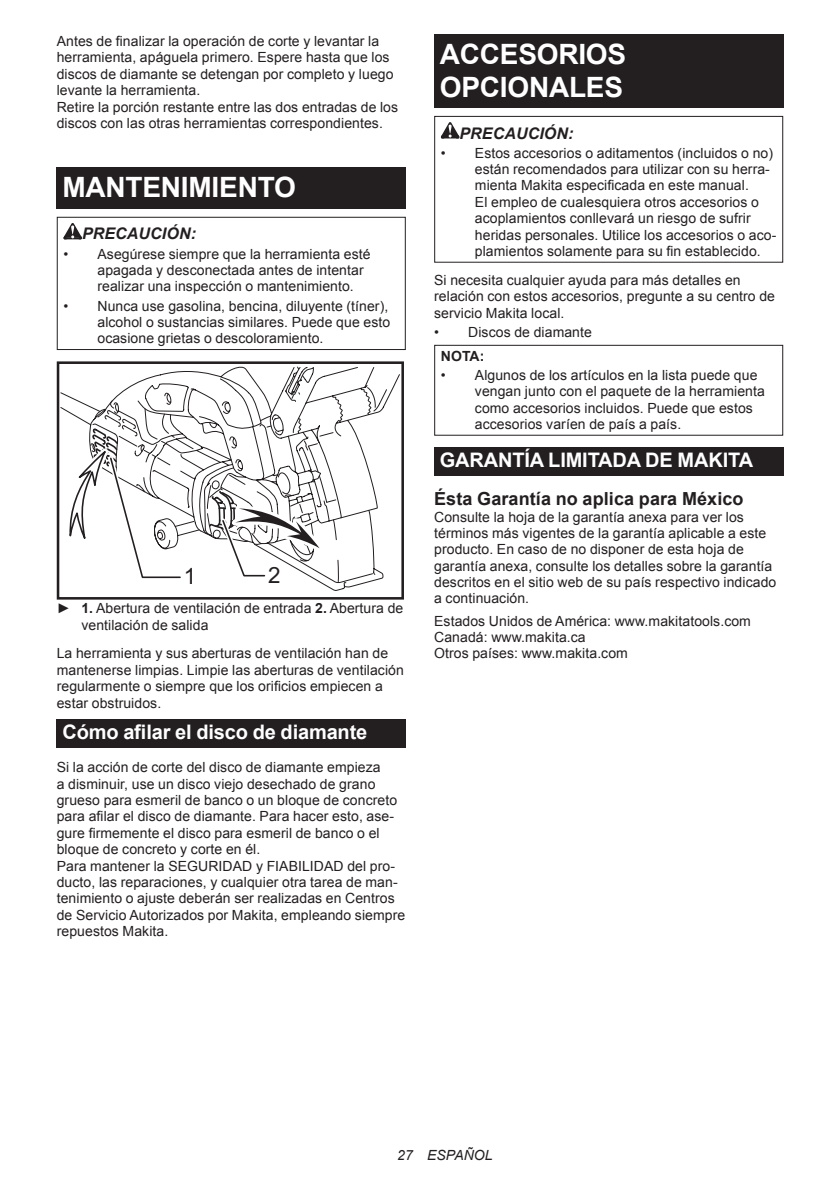
<style>
.page{position:relative;width:840px;height:1191px;background:#fff}
.page>*{position:absolute;margin:0;border:0;box-sizing:border-box;transform-origin:0 0}
.t1{font:700 28px/32.8px "Arial";letter-spacing:-.01em;color:#fff}
.t2{font:22.4px "Arial";color:#231f20}
.t3{font:700 20px "Arial";letter-spacing:-.01em;color:#fff}
.t4{font:700 18px "Arial";letter-spacing:.005em;color:#231f20}
.t5{font:italic 700 16px "Arial";letter-spacing:.005em;color:#231f20}
.t6{font:14px/16.4px "Arial";letter-spacing:.005em;color:#231f20}
.t7{font:italic 14px "Arial";letter-spacing:.005em;color:#231f20}
.t8{font:700 14px "Arial";color:#231f20}
.s1{font-weight:700}
</style>
<div class="page">
<div style="left:57px;top:168px;width:348px;height:41px;background:#231f20"></div>
<svg style="left:63px;top:223px;width:19px;height:16px"></svg>
<div style="left:57px;top:217px;width:348px;height:133px;border:1px solid #231f20"></div>
<svg style="left:61px;top:371px;width:323px;height:219px"></svg>
<svg style="left:66px;top:427px;width:277px;height:164px"></svg>
<div style="left:57px;top:361px;width:347px;height:238px;border:3px solid #231f20"></div>
<svg style="left:69px;top:366px;width:258px;height:216px"></svg>
<div style="left:57px;top:719px;width:348px;height:28px;background:#231f20"></div>
<div style="left:434px;top:34px;width:348px;height:74px;background:#231f20"></div>
<svg style="left:440px;top:122px;width:19px;height:16px"></svg>
<div style="left:434px;top:116px;width:348px;height:147px;border:1px solid #231f20"></div>
<div style="left:434px;top:345px;width:348px;height:91px;border:1px solid #231f20"></div>
<div style="left:434px;top:447px;width:348px;height:28px;background:#231f20"></div>
<p class="t6" style="left:57px;top:33px;width:343px">Antes de finalizar la operación de corte y levantar la herramienta, apáguela primero. Espere hasta que los discos de diamante se detengan por completo y luego levante la herramienta.<br>Retire la porción restante entre las dos entradas de los discos con las otras herramientas correspondientes.</p>
<h1 class="t1" style="left:62px;top:172px;width:235px">MANTENIMIENTO</h1>
<p class="t5" style="left:82px;top:223px;width:115px">PRECAUCIÓN:</p>
<p class="t6" style="left:97px;top:246px;width:274px;text-indent:-34px">• Asegúrese siempre que la herramienta esté apagada y desconectada antes de intentar realizar una inspección o mantenimiento.</p>
<p class="t6" style="left:97px;top:297px;width:294px;text-indent:-34px">• Nunca use gasolina, bencina, diluyente (tíner), alcohol o sustancias similares. Puede que esto ocasione grietas o descoloramiento.</p>
<h2 class="t2" style="left:184px;top:561px;width:14px">1</h2>
<h2 class="t2" style="left:268px;top:560px;width:14px">2</h2>
<p class="t6" style="left:81px;top:600px;width:323px;text-indent:-25px">► <span class="s1">1.</span> Abertura de ventilación de entrada <span class="s1">2.</span> Abertura de ventilación de salida</p>
<p class="t6" style="left:57px;top:645px;width:348px">La herramienta y sus aberturas de ventilación han de mantenerse limpias. Limpie las aberturas de ventilación regularmente o siempre que los orificios empiecen a estar obstruidos.</p>
<h3 class="t3" style="left:62px;top:718px;width:306px">Cómo afilar el disco de diamante</h3>
<p class="t6" style="left:57px;top:759px;width:350px">Si la acción de corte del disco de diamante empieza<br>a disminuir, use un disco viejo desechado de grano grueso para esmeril de banco o un bloque de concreto para afilar el disco de diamante. Para hacer esto, ase&shy;gure firmemente el disco para esmeril de banco o el bloque de concreto y corte en él.<br>Para mantener la SEGURIDAD y FIABILIDAD del pro&shy;ducto, las reparaciones, y cualquier otra tarea de man&shy;tenimiento o ajuste deberán ser realizadas en Centros de Servicio Autorizados por Makita, empleando siempre repuestos Makita.</p>
<h1 class="t1" style="left:439px;top:38px;width:188px">ACCESORIOS<br>OPCIONALES</h1>
<p class="t5" style="left:459px;top:122px;width:115px">PRECAUCIÓN:</p>
<p class="t6" style="left:474px;top:145px;width:303px;text-indent:-34px">• Estos accesorios o aditamentos (incluidos o no) están recomendados para utilizar con su herra&shy;mienta Makita especificada en este manual.<br>El empleo de cualesquiera otros accesorios o acoplamientos conllevará un riesgo de sufrir heridas personales. Utilice los accesorios o aco&shy;plamientos solamente para su fin establecido.</p>
<p class="t6" style="left:434px;top:272px;width:342px">Si necesita cualquier ayuda para más detalles en relación con estos accesorios, pregunte a su centro de servicio Makita local.</p>
<p class="t6" style="left:434px;top:324px;width:159px">• Discos de diamante</p>
<p class="t8" style="left:440px;top:346px;width:45px">NOTA:</p>
<p class="t6" style="left:474px;top:367px;width:291px;text-indent:-34px">• Algunos de los artículos en la lista puede que vengan junto con el paquete de la herramienta como accesorios incluidos. Puede que estos accesorios varíen de país a país.</p>
<h3 class="t3" style="left:439px;top:447px;width:314px">GARANTÍA LIMITADA DE MAKITA</h3>
<p class="t4" style="left:434px;top:487px;width:311px">Ésta Garantía no aplica para México</p>
<p class="t6" style="left:434px;top:508px;width:343px">Consulte la hoja de la garantía anexa para ver los términos más vigentes de la garantía aplicable a este producto. En caso de no disponer de esta hoja de garantía anexa, consulte los detalles sobre la garantía descritos en el sitio web de su país respectivo indicado a continuación.</p>
<p class="t6" style="left:434px;top:612px;width:318px">Estados Unidos de América: www.makitatools.com<br>Canadá: www.makita.ca<br>Otros países: www.makita.com</p>
<p class="t7" style="left:397px;top:1146px;width:97px">27 ESPAÑOL</p>
</div>
